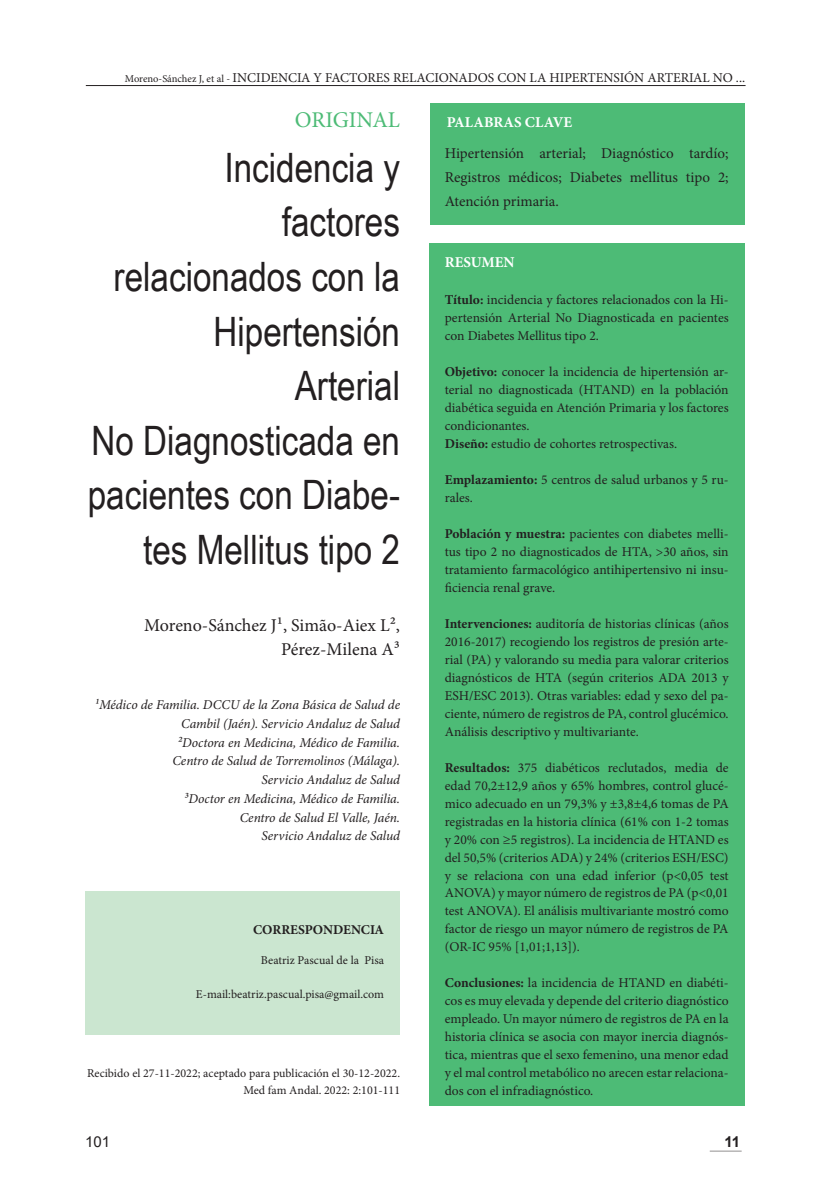
<style>
.page{position:relative;width:830px;height:1191px;background:#fff}
.page>*{position:absolute;margin:0;border:0;box-sizing:border-box;transform-origin:0 0}
.t1{font:40.5px/54.6px "Arial Narrow";color:#231f20;text-align:right}
.t2{font:22.5px "Minion Pro";color:#4dbb76}
.t3{font:18px/24.5px "Minion Pro";color:#231f20;text-align:right}
.t4{font:15px/24px "Minion Pro";color:#231f20;text-align:justify}
.t5{font:700 15px "Minion Pro";color:#fff}
.t6{font:15px "Arial";color:#231f20}
.t7{font:700 15px "Arial";color:#231f20}
.t8{font:13.5px/18px "Minion Pro";color:#231f20;text-align:justify}
.t9{font:italic 13.5px/18.8px "Minion Pro";letter-spacing:-.005em;color:#231f20;text-align:right}
.t10{font:700 13.5px "Minion Pro";color:#231f20}
.t11{font:12px/16.8px "Minion Pro";color:#231f20;text-align:right}
.s1{font-size:10.5px}
.s2{font-weight:700}
</style>
<div class="page">
<hr style="left:709px;top:1150px;width:32px;height:1px;background:#231f20">
<div style="left:85px;top:891px;width:315px;height:143px;background:#cbe6d0"></div>
<div style="left:429px;top:103px;width:315px;height:122px;background:#4dbb76"></div>
<div style="left:429px;top:243px;width:315px;height:863px;background:#4dbb76"></div>
<hr style="left:86px;top:85px;width:659px;height:1px;background:#231f20">
<p class="t8" style="left:125px;top:69px;width:621px"><span class="s1">Moreno-Sánchez J, et al -</span> INCIDENCIA Y FACTORES RELACIONADOS CON LA HIPERTENSIÓN ARTERIAL NO ...</p>
<h2 class="t2" style="left:294px;top:105px;width:107px">ORIGINAL</h2>
<h1 class="t1" style="left:88px;top:139px;width:314px">Incidencia y<br>factores relacionados con la<br>Hipertensión<br>Arterial<br>No Diagnosticada en pacientes con Diabe&shy;tes Mellitus tipo 2</h1>
<h3 class="t3" style="left:144px;top:613px;width:257px">Moreno-Sánchez J1, Simão-Aiex L2,<br>Pérez-Milena A3</h3>
<p class="t9" style="left:95px;top:695px;width:306px">1Médico de Familia. DCCU de la Zona Básica de Salud de Cambil (Jaén). Servicio Andaluz de Salud<br>2Doctora en Medicina, Médico de Familia.<br>Centro de Salud de Torremolinos (Málaga).<br>Servicio Andaluz de Salud<br>3Doctor en Medicina, Médico de Familia.<br>Centro de Salud El Valle, Jaén.<br>Servicio Andaluz de Salud</p>
<p class="t10" style="left:253px;top:920px;width:133px">CORRESPONDENCIA</p>
<p class="t11" style="left:261px;top:951px;width:125px">Beatriz Pascual de la Pisa</p>
<p class="t11" style="left:196px;top:985px;width:190px">E-mail:beatriz.pascual.pisa@gmail.com</p>
<p class="t11" style="left:87px;top:1065px;width:314px">Recibido el 27-11-2022; aceptado para publicación el 30-12-2022.<br>Med fam Andal. 2022: 2:101-111</p>
<p class="t6" style="left:85px;top:1131px;width:27px">101</p>
<p class="t5" style="left:446px;top:112px;width:127px">PALABRAS CLAVE</p>
<p class="t4" style="left:444px;top:142px;width:285px">Hipertensión arterial; Diagnóstico tardío; Registros médicos; Diabetes mellitus tipo 2; Atención primaria.</p>
<p class="t5" style="left:444px;top:252px;width:71px">RESUMEN</p>
<p class="t8" style="left:444px;top:291px;width:285px"><span class="s2">Título:</span> incidencia y factores relacionados con la Hi&shy;pertensión Arterial No Diagnosticada en pacientes con Diabetes Mellitus tipo 2.</p>
<p class="t8" style="left:444px;top:363px;width:285px;text-align:left"><span class="s2">Objetivo:</span> conocer la incidencia de hipertensión ar&shy;terial no diagnosticada (HTAND) en la población diabética seguida en Atención Primaria y los factores condicionantes.<br><span class="s2">Diseño:</span> estudio de cohortes retrospectivas.</p>
<p class="t8" style="left:444px;top:471px;width:285px"><span class="s2">Emplazamiento:</span> 5 centros de salud urbanos y 5 ru&shy;rales.</p>
<p class="t8" style="left:444px;top:525px;width:285px"><span class="s2">Población y muestra:</span> pacientes con diabetes melli&shy;tus tipo 2 no diagnosticados de HTA, &gt;30 años, sin tratamiento farmacológico antihipertensivo ni insu&shy;ficiencia renal grave.</p>
<p class="t8" style="left:444px;top:614px;width:285px"><span class="s2">Intervenciones:</span> auditoría de historias clínicas (años 2016-2017) recogiendo los registros de presión arte&shy;rial (PA) y valorando su media para valorar criterios diagnósticos de HTA (según criterios ADA 2013 y ESH/ESC 2013). Otras variables: edad y sexo del pa&shy;ciente, número de registros de PA, control glucémico.<br>Análisis descriptivo y multivariante.</p>
<p class="t8" style="left:444px;top:758px;width:285px"><span class="s2">Resultados:</span> 375 diabéticos reclutados, media de edad 70,2±12,9 años y 65% hombres, control glucé&shy;mico adecuado en un 79,3% y ±3,8±4,6 tomas de PA registradas en la historia clínica (61% con 1-2 tomas y 20% con ≥5 registros). La incidencia de HTAND es del 50,5% (criterios ADA) y 24% (criterios ESH/ESC) y se relaciona con una edad inferior (p&lt;0,05 test ANOVA) y mayor número de registros de PA (p&lt;0,01 test ANOVA). El análisis multivariante mostró como factor de riesgo un mayor número de registros de PA (OR-IC 95% [1,01;1,13]).</p>
<p class="t8" style="left:444px;top:974px;width:285px"><span class="s2">Conclusiones:</span> la incidencia de HTAND en diabéti&shy;cos es muy elevada y depende del criterio diagnóstico empleado. Un mayor número de registros de PA en la historia clínica se asocia con mayor inercia diagnós&shy;tica, mientras que el sexo femenino, una menor edad y el mal control metabólico no arecen estar relaciona&shy;dos con el infradiagnóstico.</p>
<p class="t7" style="left:724px;top:1131px;width:17px">11</p>
</div>
